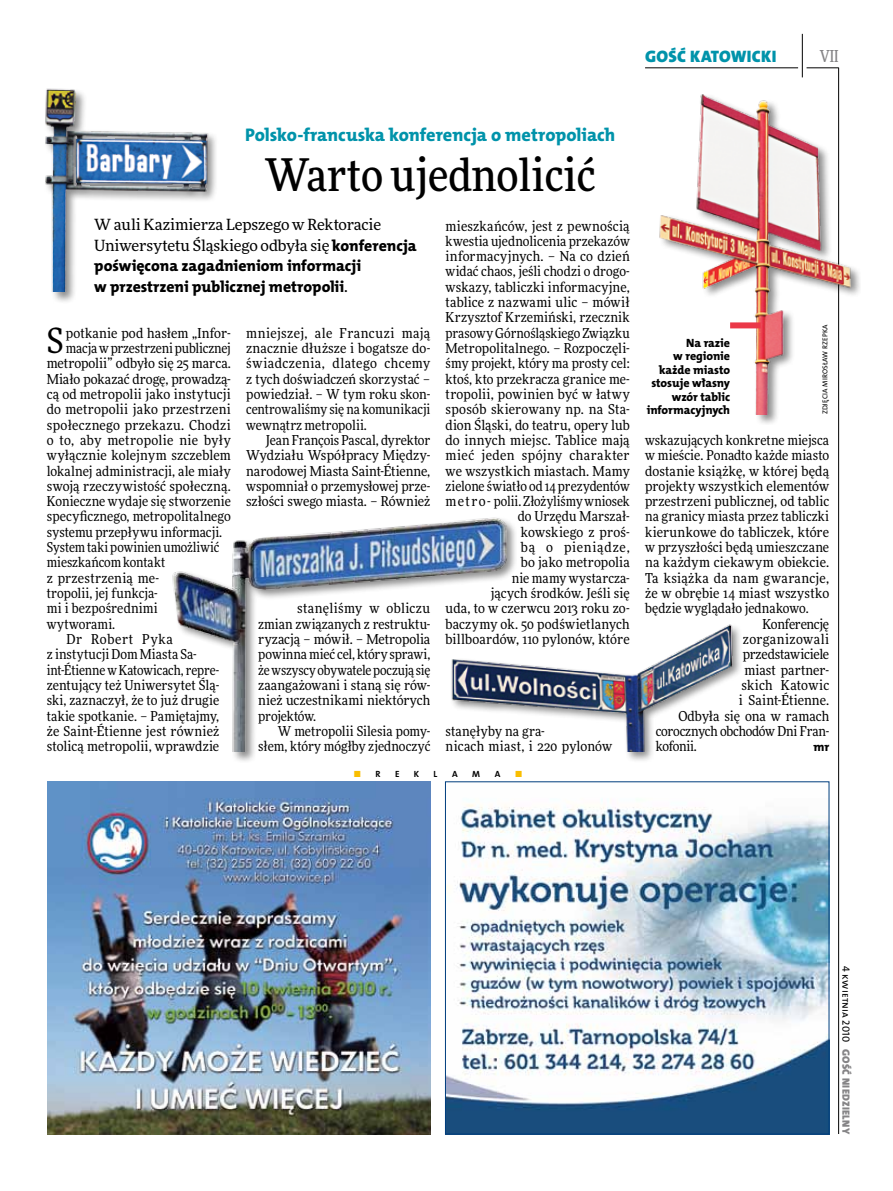
<style>
.page{position:relative;width:893px;height:1191px;background:#fff}
.page>*{position:absolute;margin:0;border:0;box-sizing:border-box;transform-origin:0 0}
.t1{font:500 45px "Freeday Narrow";color:#000}
.t2{font:34.8px "Freeday Narrow News";color:#000}
.t3{font:18.3px "The Mix HP8 Ex Bld";letter-spacing:-.005em;color:#0093aa}
.t4{font:16.65px "The Mix HP9 Blk";letter-spacing:.02em;color:#0093aa}
.t5{font:500 16.5px "Freeday Narrow";color:#858486;scale:.9 1}
.t6{font:15.75px/20.4px "The Mix HP8 Ex Bld";color:#000}
.t7{font:15.45px/20.4px "Freeday News";letter-spacing:-.01em;color:#000}
.t8{font:13.65px/15.3px "Freeday Narrow News";letter-spacing:.005em;color:#000;text-align:justify}
.t9{font:13.65px "Freeday Narrow News";letter-spacing:.025em;color:#000}
.t10{font:13.65px "Freeday Narrow News";letter-spacing:-.02em;color:#000}
.t11{font:13.65px "Freeday Narrow News";letter-spacing:.05em;color:#000}
.t12{font:13.65px "Freeday Narrow News";letter-spacing:-.03em;color:#000}
.t13{font:12.3px "The Mix HP8 Ex Bld";color:#000}
.t14{font:12px/13.5px "The Mix HP8 Ex Bld";letter-spacing:-.005em;color:#000;text-align:right}
.t15{font:10.5px "The Mix HP9 Blk";letter-spacing:.025em;color:#858486}
.t16{font:10.5px "The Mix HP5 Plain";color:#000}
.t17{font:9px "The Mix HP7 Bld";color:#000}
.t18{font:9px "The Mix HP7 Bld";color:#f9be00}
.t19{font:7.2px "The Mix HP5 Plain";letter-spacing:.015em;color:#000}
.s1{font-family:"The Mix HP8 Ex Bld";font-size:15.75px}
.s2{font-family:"Freeday News";font-size:15.45px}
.s3{color:#000}
</style>
<div class="page">
<hr style="left:806px;top:68px;width:33px;height:1px;background:#000">
<hr style="left:645px;top:68px;width:153px;height:1px;background:#000">
<hr style="left:838px;top:68px;width:1px;height:1066px;background:#000">
<hr style="left:802px;top:34px;width:1px;height:43px;background:#000">
<img style="left:447px;top:799px;width:380px;height:333px">
<div style="left:445px;top:781px;width:384px;height:353px;border:1px solid #003e7e"></div>
<img style="left:47px;top:782px;width:383px;height:352px">
<div style="left:171px;top:516px;width:346px;height:247px;background:#000;opacity:.45"></div>
<img style="left:171px;top:516px;width:338px;height:235px">
<div style="left:450px;top:622px;width:293px;height:140px;background:#000;opacity:.45"></div>
<img style="left:440px;top:589px;width:301px;height:162px">
<div style="left:44px;top:87px;width:175px;height:216px;background:#000;opacity:.45"></div>
<img style="left:44px;top:87px;width:170px;height:205px">
<div style="left:658px;top:91px;width:203px;height:334px;background:#000;opacity:.45"></div>
<img style="left:658px;top:93px;width:197px;height:321px">
<div style="left:730px;top:322px;width:31px;height:6px;background:#eb3848"></div>
<p class="t4" style="left:645px;top:46px;width:133px">GOŚĆ KATOWICKI</p>
<p class="t5" style="left:820px;top:46px;width:22px">VII</p>
<h3 class="t3" style="left:245px;top:123px;width:371px">Polsko-francuska konferencja o metropoliach</h3>
<h1 class="t1" style="left:265px;top:147px;width:332px">Warto ujednolicić</h1>
<p class="t7" style="left:94px;top:214px;width:324px">W auli Kazimierza Lepszego w Rektoracie<br>Uniwersytetu Śląskiego odbyła się <span class="s1">konferencja</span></p>
<p class="t6" style="left:94px;top:256px;width:268px">poświęcona zagadnieniom informacji w przestrzeni publicznej metropolii<span class="s2">.</span></p>
<h2 class="t2" style="left:47px;top:319px;width:18px">S</h2>
<p class="t8" style="left:66px;top:325px;width:167px">potkanie pod hasłem „Infor-</p>
<p class="t8" style="left:66px;top:340px;width:167px">macja w przestrzeni publicznej</p>
<p class="t8" style="left:47px;top:356px;width:186px">metropolii” odbyło się 25 marca.</p>
<p class="t8" style="left:47px;top:371px;width:186px">Miało pokazać drogę, prowadzą-</p>
<p class="t8" style="left:47px;top:386px;width:186px">cą od metropolii jako instytucji</p>
<p class="t8" style="left:47px;top:401px;width:186px">do metropolii jako przestrzeni</p>
<p class="t9" style="left:47px;top:416px;width:186px">społecznego przekazu. Chodzi</p>
<p class="t9" style="left:47px;top:431px;width:186px">o to, aby metropolie nie były</p>
<p class="t8" style="left:47px;top:447px;width:186px">wyłącznie kolejnym szczeblem</p>
<p class="t8" style="left:47px;top:463px;width:186px">lokalnej administracji, ale miały</p>
<p class="t8" style="left:47px;top:478px;width:186px">swoją rzeczywistość społeczną.</p>
<p class="t8" style="left:47px;top:493px;width:186px">Konieczne wydaje się stworzenie</p>
<p class="t8" style="left:47px;top:509px;width:186px">specyficznego, metropolitalnego</p>
<p class="t8" style="left:47px;top:524px;width:177px">systemu przepływu informacji.</p>
<p class="t8" style="left:47px;top:539px;width:174px">System taki powinien umożliwić</p>
<p class="t8" style="left:47px;top:555px;width:120px">mieszkańcom kontakt</p>
<p class="t8" style="left:47px;top:570px;width:114px">z przestrzenią me-</p>
<p class="t8" style="left:47px;top:585px;width:112px">tropolii, jej funkcja-</p>
<p class="t8" style="left:47px;top:600px;width:113px">mi i bezpośrednimi</p>
<p class="t8" style="left:47px;top:616px;width:70px">wytworami.</p>
<p class="t11" style="left:66px;top:630px;width:108px">Dr Robert Pyka</p>
<p class="t8" style="left:47px;top:646px;width:152px">z instytucji Dom Miasta Sa-</p>
<p class="t8" style="left:47px;top:662px;width:174px">int-Étienne w Katowicach, repre-</p>
<p class="t8" style="left:47px;top:677px;width:174px">zentujący też Uniwersytet Ślą-</p>
<p class="t8" style="left:47px;top:692px;width:174px">ski, zaznaczył, że to już drugie</p>
<p class="t8" style="left:47px;top:708px;width:174px">takie spotkanie. – Pamiętajmy,</p>
<p class="t8" style="left:47px;top:723px;width:174px">że Saint-Étienne jest również</p>
<p class="t8" style="left:47px;top:738px;width:174px">stolicą metropolii, wprawdzie</p>
<p class="t8" style="left:246px;top:325px;width:186px">mniejszej, ale Francuzi mają znacznie dłuższe i bogatsze do&shy;świadczenia, dlatego chcemy z tych doświadczeń skorzystać – powiedział. – W tym roku skon&shy;centrowaliśmy się na komunikacji wewnątrz metropolii.</p>
<p class="t8" style="left:246px;top:432px;width:186px;text-indent:20px">Jean François Pascal, dyrektor Wydziału Współpracy Między&shy;narodowej Miasta Saint-Étienne, wspomniał o przemysłowej prze&shy;szłości swego miasta. – Również</p>
<p class="t8" style="left:258px;top:600px;width:174px;text-indent:39px">stanęliśmy w obliczu zmian związanych z restruktu&shy;ryzacją – mówił. – Metropolia powinna mieć cel, który sprawi, że wszyscy obywatele poczują się zaangażowani i staną się rów&shy;nież uczestnikami niektórych projektów.</p>
<p class="t8" style="left:258px;top:723px;width:174px;text-align:right">W metropolii Silesia pomy&shy;słem, który mógłby zjednoczyć</p>
<p class="t8" style="left:446px;top:218px;width:186px;text-align:right">mieszkańców, jest z pewnością kwestia ujednolicenia przekazów informacyjnych. – Na co dzień widać chaos, jeśli chodzi o drogo&shy;wskazy, tabliczki informacyjne, tablice z nazwami ulic – mówił<br>Krzysztof Krzemiński, rzecznik prasowy Górnośląskiego Związku<br>Metropolitalnego. – Rozpoczęli&shy;śmy projekt, który ma prosty cel: ktoś, kto przekracza granice me&shy;tropolii, powinien być w łatwy sposób skierowany np. na Sta&shy;dion Śląski, do teatru, opery lub do innych miejsc. Tablice mają mieć jeden spójny charakter we wszystkich miastach. Mamy zielone światło od 14 prezydentów metro- polii. Złożyliśmy wniosek do Urzędu Marszał-<br>kowskiego z proś-<br>bą o pieniądze,<br>bo jako metropolia<br>nie mamy wystarcza-<br>jących środków. Jeśli się<br>uda, to w czerwcu 2013 roku zo&shy;baczymy ok. 50 podświetlanych billboardów, 110 pylonów, które</p>
<p class="t8" style="left:446px;top:723px;width:168px">stanęłyby na gra-<br>nicach miast, i 220 pylonów</p>
<p class="t18" style="left:353px;top:768px;width:28px">■ <span class="s3">R</span></p>
<p class="t17" style="left:395px;top:768px;width:6px">E</p>
<p class="t17" style="left:414px;top:768px;width:6px">K</p>
<p class="t17" style="left:434px;top:768px;width:5px">L</p>
<p class="t17" style="left:452px;top:768px;width:7px">A</p>
<p class="t17" style="left:472px;top:768px;width:9px">M</p>
<p class="t17" style="left:495px;top:768px;width:7px">A</p>
<p class="t18" style="left:515px;top:768px;width:9px">■</p>
<p class="t14" style="left:647px;top:336px;width:85px">Na razie<br>w regionie każde miasto stosuje własny wzór tablic informacyjnych</p>
<p class="t19" style="left:820px;top:414px;width:91px;rotate:-90deg">zdj ęcia mirosław rzepka</p>
<p class="t8" style="left:645px;top:432px;width:186px">wskazujących konkretne miejsca</p>
<p class="t8" style="left:645px;top:447px;width:186px">w mieście. Ponadto każde miasto</p>
<p class="t8" style="left:645px;top:463px;width:186px">dostanie książkę, w której będą</p>
<p class="t8" style="left:645px;top:478px;width:186px">projekty wszystkich elementów</p>
<p class="t8" style="left:645px;top:493px;width:186px">przestrzeni publicznej, od tablic</p>
<p class="t8" style="left:645px;top:509px;width:186px">na granicy miasta przez tabliczki</p>
<p class="t8" style="left:645px;top:524px;width:186px">kierunkowe do tabliczek, które</p>
<p class="t8" style="left:645px;top:539px;width:186px">w przyszłości będą umieszczane</p>
<p class="t8" style="left:645px;top:555px;width:186px">na każdym ciekawym obiekcie.</p>
<p class="t9" style="left:645px;top:569px;width:186px">Ta książka da nam gwarancje,</p>
<p class="t8" style="left:645px;top:585px;width:186px">że w obrębie 14 miast wszystko</p>
<p class="t8" style="left:645px;top:600px;width:165px">będzie wyglądało jednakowo.</p>
<p class="t10" style="left:762px;top:615px;width:68px">Konferencję</p>
<p class="t9" style="left:743px;top:630px;width:88px">zorganizowali</p>
<p class="t10" style="left:743px;top:646px;width:88px">przedstawiciele</p>
<p class="t8" style="left:744px;top:662px;width:86px">miast partner-</p>
<p class="t8" style="left:741px;top:677px;width:89px">skich Katowic</p>
<p class="t8" style="left:739px;top:692px;width:92px">i Saint-Étienne.</p>
<p class="t8" style="left:678px;top:708px;width:152px">Odbyła się ona w ramach</p>
<p class="t8" style="left:656px;top:723px;width:175px">corocznych obchodów Dni Fran-</p>
<p class="t12" style="left:656px;top:738px;width:43px">kofonii.</p>
<p class="t13" style="left:813px;top:739px;width:17px">mr</p>
<p class="t16" style="left:853px;top:966px;width:78px;rotate:90deg">4 kwietnia 2010</p>
<p class="t15" style="left:853px;top:1049px;width:86px;rotate:90deg">GOŚĆ NIEDZIELNY</p>
</div>
